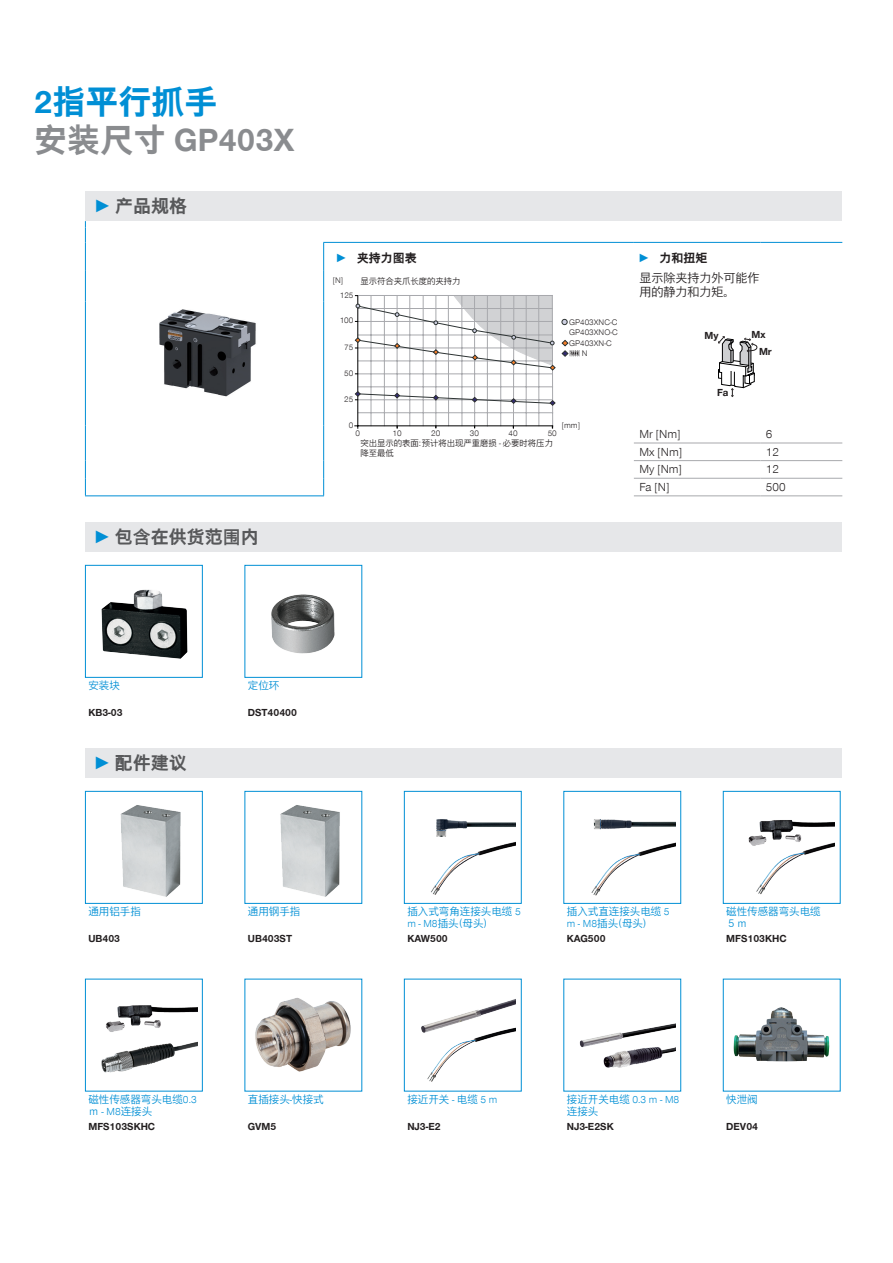
<style>
.page{position:relative;width:893px;height:1263px;background:#fff}
.page>*{position:absolute;margin:0;border:0;box-sizing:border-box;transform-origin:0 0}
.CB_AF_Headline_22_25{font:700 33px/37.5px "Zimmer Group Sans Global";color:#8a8c8f}
.t1{font:700 18px "Zimmer Group Sans Global";color:#57585a}
.CB_AF_Tabellentext_B{font:300 12px/13.5px "Zimmer Group Sans Global";color:#231f20}
.t2{font:700 12px "Zimmer Group Sans Global";color:#231f20}
.CB_AF_Text_7{font:300 10.5px/12px "Zimmer Group Sans Global";color:#008fd5}
.CB_AF_Text_7-2{font:700 10.5px "Zimmer Group Sans Global";color:#231f20}
.t3{font:700 10.5px/16.4px "Zimmer Group Sans";color:#231f20}
.t4{font:300 8.4px/10.1px "Zimmer Group Sans Global";color:#231f20}
.s1{color:#008fd5}
.s2{font-family:"Zimmer Group Sans";color:#008fd5}
</style>
<div class="page">
<div style="left:85px;top:191px;width:757px;height:30px;background:#e6e7e9"></div>
<hr style="left:85px;top:495px;width:239px;height:1px;background:#008fd5">
<hr style="left:323px;top:242px;width:311px;height:1px;background:#008fd5">
<hr style="left:634px;top:242px;width:126px;height:1px;background:#008fd5">
<hr style="left:760px;top:242px;width:82px;height:1px;background:#008fd5">
<hr style="left:634px;top:443px;width:126px;height:1px;background:#a8a9ad">
<hr style="left:760px;top:443px;width:82px;height:1px;background:#a8a9ad">
<hr style="left:634px;top:460px;width:126px;height:1px;background:#a8a9ad">
<hr style="left:760px;top:460px;width:82px;height:1px;background:#a8a9ad">
<hr style="left:634px;top:478px;width:126px;height:1px;background:#a8a9ad">
<hr style="left:760px;top:478px;width:82px;height:1px;background:#a8a9ad">
<svg style="left:323px;top:243px;width:1px;height:27px"></svg>
<hr style="left:85px;top:270px;width:1px;height:32px;background:#008fd5">
<hr style="left:323px;top:270px;width:1px;height:32px;background:#008fd5">
<hr style="left:85px;top:302px;width:1px;height:123px;background:#008fd5">
<hr style="left:323px;top:302px;width:1px;height:123px;background:#008fd5">
<svg style="left:85px;top:425px;width:1px;height:70px"></svg>
<svg style="left:323px;top:425px;width:1px;height:70px"></svg>
<svg style="left:85px;top:221px;width:1px;height:49px"></svg>
<hr style="left:634px;top:495px;width:126px;height:1px;background:#a8a9ad">
<hr style="left:760px;top:495px;width:82px;height:1px;background:#a8a9ad">
<img style="left:159px;top:309px;width:97px;height:88px">
<hr style="left:513px;top:296px;width:1px;height:130px;background:#a8a9ad">
<hr style="left:462px;top:296px;width:1px;height:130px;background:#a8a9ad">
<hr style="left:410px;top:296px;width:1px;height:130px;background:#a8a9ad">
<hr style="left:538px;top:296px;width:1px;height:130px;background:#a8a9ad">
<hr style="left:526px;top:296px;width:1px;height:130px;background:#a8a9ad">
<hr style="left:500px;top:296px;width:1px;height:130px;background:#a8a9ad">
<hr style="left:487px;top:296px;width:1px;height:130px;background:#a8a9ad">
<hr style="left:474px;top:295px;width:1px;height:131px;background:#a8a9ad">
<hr style="left:448px;top:296px;width:1px;height:130px;background:#a8a9ad">
<hr style="left:436px;top:296px;width:1px;height:130px;background:#a8a9ad">
<hr style="left:423px;top:296px;width:1px;height:130px;background:#a8a9ad">
<hr style="left:397px;top:296px;width:1px;height:130px;background:#a8a9ad">
<hr style="left:384px;top:296px;width:1px;height:130px;background:#a8a9ad">
<hr style="left:371px;top:296px;width:1px;height:130px;background:#a8a9ad">
<hr style="left:358px;top:374px;width:194px;height:1px;background:#a8a9ad">
<hr style="left:358px;top:387px;width:194px;height:1px;background:#a8a9ad">
<hr style="left:358px;top:412px;width:195px;height:1px;background:#a8a9ad">
<hr style="left:552px;top:295px;width:1px;height:131px;background:#a8a9ad">
<hr style="left:357px;top:296px;width:1px;height:132px;background:#000">
<hr style="left:355px;top:425px;width:198px;height:1px;background:#000">
<svg style="left:354px;top:390px;width:202px;height:17px"></svg>
<svg style="left:354px;top:295px;width:226px;height:79px"></svg>
<svg style="left:718px;top:336px;width:40px;height:61px"></svg>
<div style="left:85px;top:522px;width:757px;height:29px;background:#e6e7e9"></div>
<svg style="left:85px;top:565px;width:118px;height:113px"></svg>
<svg style="left:244px;top:565px;width:119px;height:113px"></svg>
<div style="left:85px;top:748px;width:757px;height:29px;background:#e6e7e9"></div>
<svg style="left:85px;top:791px;width:118px;height:113px"></svg>
<svg style="left:244px;top:791px;width:119px;height:113px"></svg>
<svg style="left:404px;top:791px;width:118px;height:113px"></svg>
<svg style="left:563px;top:791px;width:118px;height:113px"></svg>
<svg style="left:722px;top:791px;width:119px;height:113px"></svg>
<svg style="left:85px;top:978px;width:118px;height:114px"></svg>
<svg style="left:244px;top:978px;width:119px;height:114px"></svg>
<svg style="left:404px;top:978px;width:118px;height:114px"></svg>
<svg style="left:563px;top:978px;width:118px;height:114px"></svg>
<svg style="left:722px;top:978px;width:119px;height:114px"></svg>
<p class="CB_AF_Headline_22_25" style="left:34px;top:83px;width:262px"><span class="s1">2指平行抓手<br></span>安装尺寸 GP403X</p>
<p class="t1" style="left:94px;top:195px;width:95px"><span class="s2">►</span> 产品规格</p>
<p class="t1" style="left:94px;top:526px;width:167px"><span class="s2">►</span> 包含在供货范围内</p>
<p class="t2" style="left:336px;top:250px;width:83px"><span class="s1">►</span> 夹持力图表</p>
<p class="t2" style="left:638px;top:250px;width:71px"><span class="s2">►</span> 力和扭矩</p>
<p class="t4" style="left:333px;top:275px;width:12px">[N]</p>
<p class="CB_AF_Tabellentext_B" style="left:639px;top:271px;width:121px">显示除夹持力外可能作用的静力和力矩。</p>
<p class="t4" style="left:360px;top:276px;width:102px">显示符合夹爪长度的夹持力</p>
<p class="t4" style="left:340px;top:290px;width:15px">125</p>
<p class="t4" style="left:340px;top:315px;width:15px">100</p>
<p class="t4" style="left:344px;top:342px;width:11px">75</p>
<p class="t4" style="left:344px;top:368px;width:11px">50</p>
<p class="t4" style="left:344px;top:394px;width:11px">25</p>
<p class="t4" style="left:349px;top:420px;width:6px">0</p>
<p class="t4" style="left:356px;top:428px;width:6px">0</p>
<p class="t4" style="left:569px;top:317px;width:50px">GP403XNC-C</p>
<p class="t4" style="left:569px;top:327px;width:50px">GP403XNO-C</p>
<p class="t4" style="left:569px;top:338px;width:44px">GP403XN-C</p>
<p class="t4" style="left:582px;top:348px;width:7px">N</p>
<p class="t4" style="left:562px;top:420px;width:20px">[mm]</p>
<p class="t4" style="left:431px;top:428px;width:11px">20</p>
<p class="t4" style="left:470px;top:428px;width:11px">30</p>
<p class="t4" style="left:548px;top:428px;width:11px">50</p>
<p class="t4" style="left:392px;top:428px;width:11px">10</p>
<p class="t4" style="left:509px;top:428px;width:11px">40</p>
<p class="t4" style="left:360px;top:438px;width:194px">突出显示的表面：预计将出现严重磨损 - 必要时将压力降至最低</p>
<p class="t3" style="left:705px;top:327px;width:16px">My</p>
<p class="t3" style="left:759px;top:326px;width:14px;text-indent:-8px">Mx<br>Mr</p>
<p class="t3" style="left:717px;top:384px;width:13px">Fa</p>
<p class="CB_AF_Tabellentext_B" style="left:639px;top:427px;width:43px">Mr [Nm]</p>
<p class="CB_AF_Tabellentext_B" style="left:766px;top:427px;width:8px">6</p>
<p class="CB_AF_Tabellentext_B" style="left:639px;top:445px;width:44px">Mx [Nm]</p>
<p class="CB_AF_Tabellentext_B" style="left:766px;top:445px;width:15px">12</p>
<p class="CB_AF_Tabellentext_B" style="left:639px;top:462px;width:44px">My [Nm]</p>
<p class="CB_AF_Tabellentext_B" style="left:766px;top:462px;width:15px">12</p>
<p class="CB_AF_Tabellentext_B" style="left:639px;top:480px;width:32px">Fa [N]</p>
<p class="CB_AF_Tabellentext_B" style="left:766px;top:480px;width:21px">500</p>
<p class="CB_AF_Text_7" style="left:88px;top:679px;width:33px">安装块</p>
<p class="CB_AF_Text_7" style="left:248px;top:679px;width:33px">定位环</p>
<p class="CB_AF_Text_7-2" style="left:88px;top:706px;width:36px">KB3-03</p>
<p class="CB_AF_Text_7-2" style="left:248px;top:706px;width:51px">DST40400</p>
<p class="t1" style="left:94px;top:752px;width:95px"><span class="s2">►</span> 配件建议</p>
<p class="CB_AF_Text_7" style="left:88px;top:905px;width:54px">通用铝手指</p>
<p class="CB_AF_Text_7" style="left:248px;top:905px;width:54px">通用钢手指</p>
<p class="CB_AF_Text_7" style="left:407px;top:905px;width:115px">插入式弯角连接头电缆 5 m - M8插头（母头）</p>
<p class="CB_AF_Text_7" style="left:567px;top:905px;width:104px">插入式直连接头电缆 5 m - M8插头（母头）</p>
<p class="CB_AF_Text_7" style="left:726px;top:905px;width:96px">磁性传感器弯头电缆<br>５ｍ</p>
<p class="CB_AF_Text_7-2" style="left:88px;top:932px;width:33px">UB403</p>
<p class="CB_AF_Text_7-2" style="left:248px;top:932px;width:46px">UB403ST</p>
<p class="CB_AF_Text_7-2" style="left:407px;top:932px;width:42px">KAW500</p>
<p class="CB_AF_Text_7-2" style="left:567px;top:932px;width:40px">KAG500</p>
<p class="CB_AF_Text_7-2" style="left:726px;top:932px;width:62px">MFS103KHC</p>
<p class="CB_AF_Text_7" style="left:88px;top:1093px;width:110px">磁性传感器弯头电缆0.3ｍ - M8连接头</p>
<p class="CB_AF_Text_7" style="left:248px;top:1093px;width:77px">直插接头-快接式</p>
<p class="CB_AF_Text_7" style="left:407px;top:1093px;width:92px">接近开关 - 电缆 5 m</p>
<p class="CB_AF_Text_7" style="left:567px;top:1093px;width:114px">接近开关电缆 0.3 m - M8连接头</p>
<p class="CB_AF_Text_7" style="left:726px;top:1093px;width:33px">快泄阀</p>
<p class="CB_AF_Text_7-2" style="left:88px;top:1120px;width:68px">MFS103SKHC</p>
<p class="CB_AF_Text_7-2" style="left:248px;top:1120px;width:30px">GVM5</p>
<p class="CB_AF_Text_7-2" style="left:407px;top:1120px;width:35px">NJ3-E2</p>
<p class="CB_AF_Text_7-2" style="left:567px;top:1120px;width:48px">NJ3-E2SK</p>
<p class="CB_AF_Text_7-2" style="left:726px;top:1120px;width:33px">DEV04</p>
</div>
